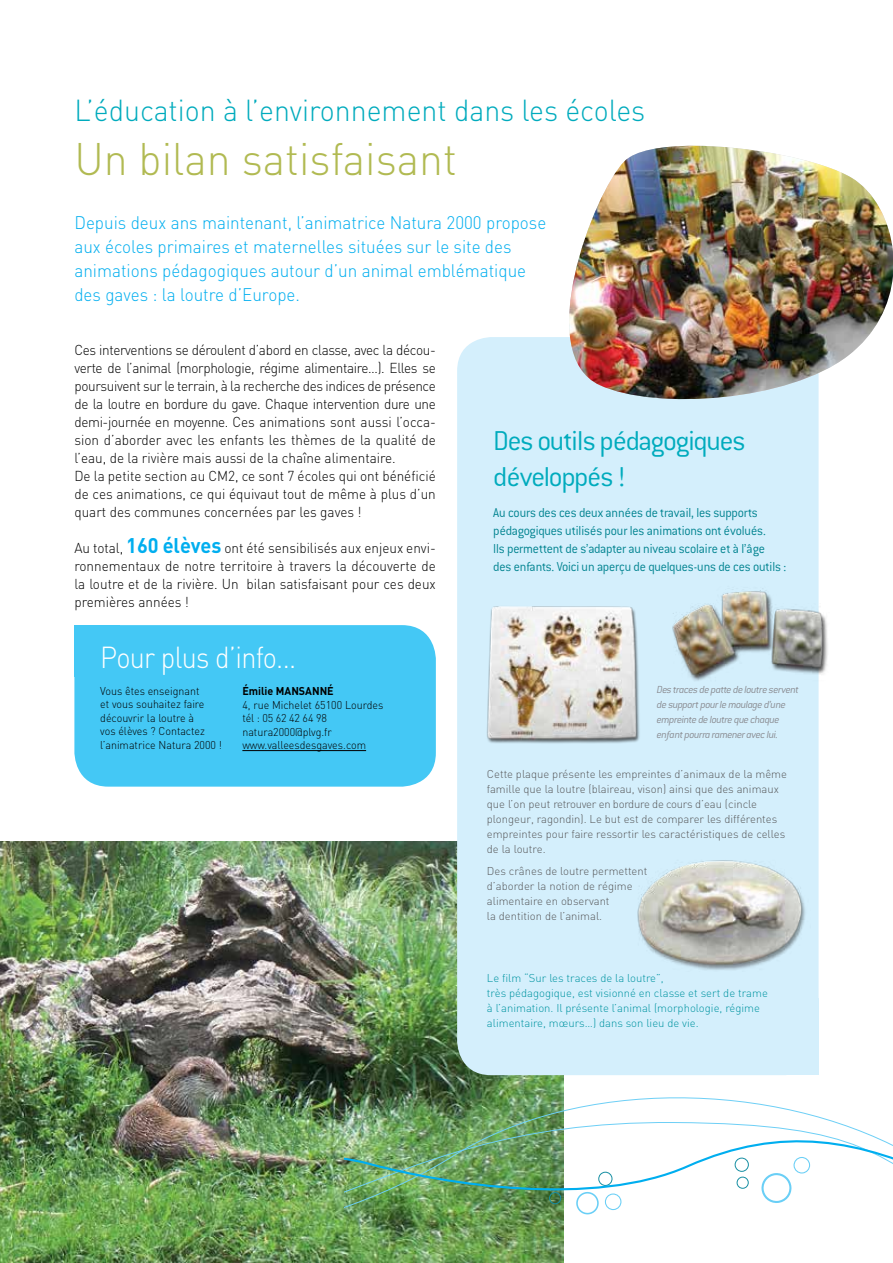
<style>
.page{position:relative;width:893px;height:1263px;background:#fff}
.page>*{position:absolute;margin:0;border:0;box-sizing:border-box;transform-origin:0 0}
.t1{font:300 45px "DIN";color:#b1ba52;scale:.95 1}
.t2{font:300 30px "DIN";color:#00abbd;scale:.95 1}
.t3{font:300 30px/36px "Conduit ITC";letter-spacing:-.04em;color:#00abbd}
.t4{font:300 30px "DIN";letter-spacing:-.025em;color:#fff;scale:.9 1}
.t5{font:300 18px/24px "DIN";color:#00aeef;scale:.95 1}
.t6{font:300 14.25px/18px "DIN";letter-spacing:-.01em;color:#000;scale:.95 1}
.t7{font:300 14.25px/18px "Conduit ITC";letter-spacing:-.015em;color:#008390;scale:.95 1}
.t8{font:300 11.25px/15px "DIN";color:#58595b}
.t9{font:300 11.25px/13.5px "DIN";color:#000;scale:.95 1}
.t10{font:300 11.25px/15px "DIN";color:#0094a1}
.t11{font:italic 300 11.25px/15px "Conduit ITC";letter-spacing:-.04em;color:#8a8c92}
.t12{font:700 11.25px "DIN";color:#000;scale:.95 1}
.s1{font-weight:700;font-size:21px;color:#00aeef}
</style>
<div class="page">
<img style="left:0;top:841px;width:470px;height:422px">
<img style="left:344px;top:1068px;width:498px;height:195px">
<img style="left:344px;top:1124px;width:549px;height:98px">
<div style="left:457px;top:337px;width:362px;height:738px;background:#d4effc;border-radius:34px"></div>
<div style="left:773px;top:999px;width:46px;height:76px;background:#d4effc"></div>
<div style="left:74px;top:625px;width:362px;height:162px;background:#44c8f5;border-radius:34px"></div>
<div style="left:74px;top:625px;width:46px;height:51px;background:#44c8f5"></div>
<hr style="left:242px;top:750px;width:124px;height:1px;background:#000">
<img style="left:569px;top:146px;width:324px;height:255px">
<img style="left:672px;top:579px;width:156px;height:107px">
<img style="left:487px;top:606px;width:153px;height:138px">
<img style="left:637px;top:853px;width:182px;height:132px">
<h2 class="t2" style="left:74px;top:92px;width:602px">L’éducation à l’environnement dans les écoles</h2>
<h1 class="t1" style="left:74px;top:131px;width:404px">Un bilan satisfaisant</h1>
<p class="t5" style="left:74px;top:210px;width:498px">Depuis deux ans maintenant, l’animatrice Natura 2000 propose aux écoles primaires et maternelles situées sur le site des animations pédagogiques autour d’un animal emblématique des gaves : la loutre d’Europe.</p>
<p class="t6" style="left:74px;top:341px;width:382px">Ces interventions se déroulent d’abord en classe, avec la décou&shy;verte de l’animal (morphologie, régime alimentaire…). Elles se poursuivent sur le terrain, à la recherche des indices de présence de la loutre en bordure du gave. Chaque intervention dure une demi-journée en moyenne. Ces animations sont aussi l’occa&shy;sion d’aborder avec les enfants les thèmes de la qualité de l’eau, de la rivière mais aussi de la chaîne alimentaire.<br>De la petite section au CM2, ce sont 7 écoles qui ont bénéficié de ces animations, ce qui équivaut tout de même à plus d’un quart des communes concernées par les gaves !</p>
<p class="t6" style="left:74px;top:539px;width:382px;text-align:justify">Au total, <span class="s1">160 ÉLÈVES</span> ont été sensibilisés aux enjeux envi&shy;ronnementaux de notre territoire à travers la découverte de la loutre et de la rivière. Un bilan satisfaisant pour ces deux premières années !</p>
<h2 class="t3" style="left:493px;top:423px;width:254px">Des outils pédagogiques développés !</h2>
<p class="t7" style="left:493px;top:504px;width:310px">Au cours des ces deux années de travail, les supports pédagogiques utilisés pour les animations ont évolués.<br>Ils permettent de s’adapter au niveau scolaire et à l’âge des enfants. Voici un aperçu de quelques-uns de ces outils :</p>
<h2 class="t4" style="left:100px;top:639px;width:219px">Pour plus d’info...</h2>
<p class="t9" style="left:100px;top:684px;width:130px">Vous êtes enseignant<br>et vous souhaitez faire découvrir la loutre à<br>vos élèves ? Contactez l’animatrice Natura 2000 !</p>
<p class="t12" style="left:242px;top:683px;width:75px">ÉMILIE MANSANNÉ</p>
<p class="t9" style="left:242px;top:698px;width:150px">4, rue Michelet 65100 Lourdes tél : 05 62 42 64 98 natura2000@plvg.fr www.valleesdesgaves.com</p>
<p class="t11" style="left:657px;top:682px;width:144px">Des traces de patte de loutre servent de support pour le moulage d’une empreinte de loutre que chaque enfant pourra ramener avec lui.</p>
<p class="t8" style="left:487px;top:766px;width:302px">Cette plaque présente les empreintes d’animaux de la même famille que la loutre (blaireau, vison) ainsi que des animaux que l’on peut retrouver en bordure de cours d’eau (cincle plongeur, ragondin). Le but est de comparer les différentes empreintes pour faire ressortir les caractéristiques de celles de la loutre.</p>
<p class="t8" style="left:487px;top:863px;width:162px">Des crânes de loutre permettent d’aborder la notion de régime alimentaire en observant<br>la dentition de l’animal.</p>
<p class="t10" style="left:487px;top:970px;width:282px">Le film “Sur les traces de la loutre”,<br>très pédagogique, est visionné en classe et sert de trame à l’animation. Il présente l’animal (morphologie, régime alimentaire, mœurs…) dans son lieu de vie.</p>
</div>
